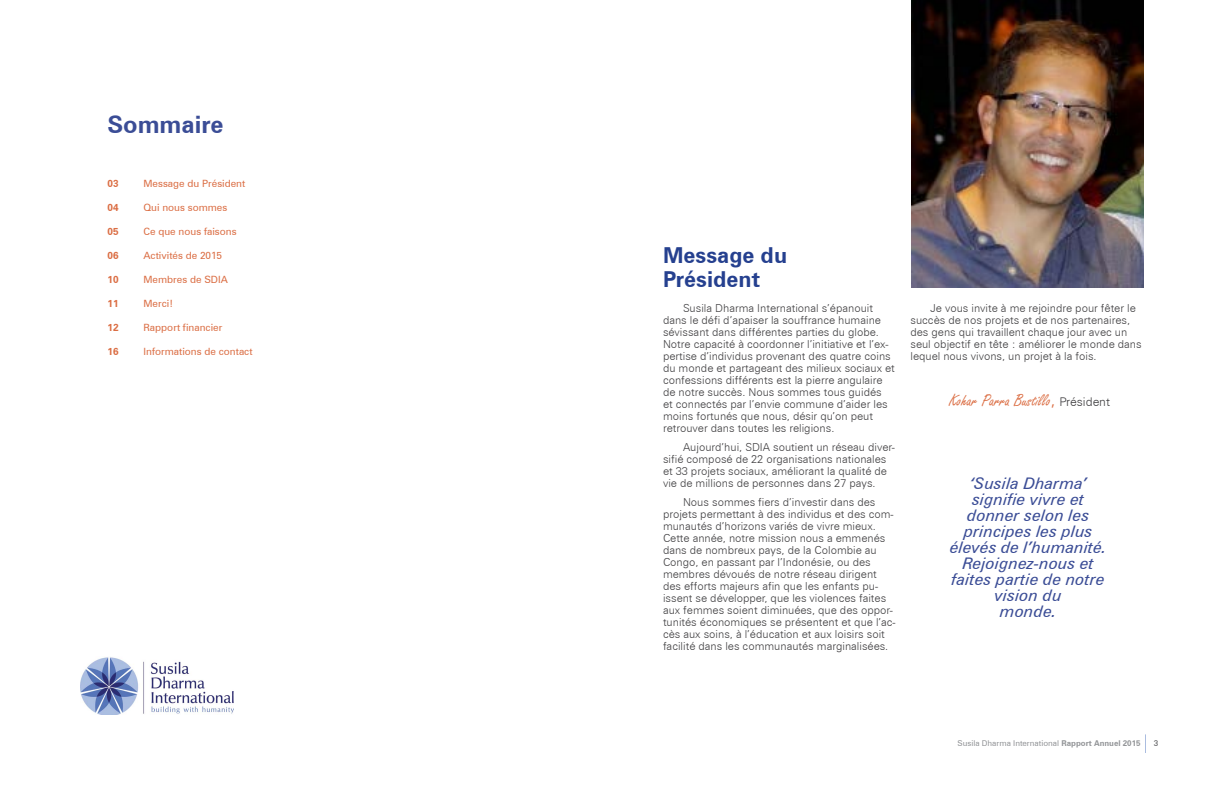
<style>
.page{position:relative;width:1224px;height:792px;background:#fff}
.page>*{position:absolute;margin:0;border:0;box-sizing:border-box;transform-origin:0 0}
.t1{font:700 24px "Zurich BT";color:#3b4d96}
.t2{font:700 22px/24px "Zurich BT";color:#25408f}
.t3{font:18px "Freestyle Script";color:#db6e44}
.t4{font:italic 16px/16px "Zurich BT";color:#3b4d96;text-align:center}
.t5{font:300 11px/12px "Zurich BT";color:#414042}
.t6{font:10px "Zurich BT";color:#db6e44}
.t7{font:700 10px "Zurich BT";color:#db6e44}
.t8{font:8px "Zurich BT";color:#939598}
.t9{font:8px "Zurich BT";color:#58595b}
.s1{font-family:"Zurich BT";font-weight:300}
.s2{font-family:"Zurich BT";font-weight:300;font-size:12px;color:#414042}
.s3{font-weight:700}
</style>
<div class="page">
<svg style="left:1145px;top:734px;width:1px;height:19px"></svg>
<img style="left:80px;top:657px;width:153px;height:58px">
<img style="left:912px;top:0;width:231px;height:288px">
<h1 class="t1" style="left:108px;top:110px;width:118px">Sommaire</h1>
<p class="t7" style="left:108px;top:178px;width:13px">03</p>
<p class="t6" style="left:144px;top:178px;width:103px">Message du Président</p>
<p class="t7" style="left:108px;top:202px;width:13px">04</p>
<p class="t6" style="left:144px;top:202px;width:85px">Qui nous sommes</p>
<p class="t7" style="left:108px;top:226px;width:13px">05</p>
<p class="t6" style="left:144px;top:226px;width:95px">Ce que nous faisons</p>
<p class="t7" style="left:108px;top:250px;width:13px">06</p>
<p class="t6" style="left:144px;top:250px;width:80px">Activités de 2015</p>
<p class="t7" style="left:108px;top:274px;width:13px">10</p>
<p class="t6" style="left:144px;top:274px;width:86px">Membres de SDIA</p>
<p class="t7" style="left:108px;top:298px;width:13px">11</p>
<p class="t6" style="left:144px;top:298px;width:31px">Merci!</p>
<p class="t7" style="left:108px;top:322px;width:13px">12</p>
<p class="t6" style="left:144px;top:322px;width:81px">Rapport financier</p>
<p class="t7" style="left:108px;top:346px;width:13px">16</p>
<p class="t6" style="left:144px;top:346px;width:111px">Informations de contact</p>
<h2 class="t2" style="left:663px;top:243px;width:126px">Message du<br>Président</h2>
<p class="t5" style="left:663px;top:302px;width:233px;text-indent:20px">Susila Dharma International s’épanouit dans le défi d’apaiser la souffrance humaine sévissant dans différentes parties du globe.<br>Notre capacité à coordonner l’initiative et l’ex&shy;pertise d’individus provenant des quatre coins du monde et partageant des milieux sociaux et confessions différents est la pierre angulaire de notre succès. Nous sommes tous guidés<br>et connectés par l’envie commune d’aider les moins fortunés que nous, désir qu’on peut retrouver dans toutes les religions.</p>
<p class="t5" style="left:663px;top:441px;width:233px;text-indent:20px">Aujourd’hui, SDIA soutient un réseau diver&shy;sifié composé de 22 organisations nationales et 33 projets sociaux, améliorant la qualité de vie de millions de personnes dans 27 pays.</p>
<p class="t5" style="left:663px;top:496px;width:234px;text-indent:20px">Nous sommes fiers d’investir dans des projets permettant à des individus et des com&shy;munautés d’horizons variés de vivre mieux.<br>Cette année, notre mission nous a emmenés dans de nombreux pays, de la Colombie au Congo, en passant par l’Indonésie, ou des membres dévoués de notre réseau dirigent des efforts majeurs afin que les enfants pu&shy;issent se développer, que les violences faites aux femmes soient diminuées, que des oppor&shy;tunités économiques se présentent et que l’ac&shy;cès aux soins, à l’éducation et aux loisirs soit facilité dans les communautés marginalisées.</p>
<p class="t5" style="left:911px;top:302px;width:233px;text-indent:20px">Je vous invite à me rejoindre pour fêter le succès de nos projets et de nos partenaires, des gens qui travaillent chaque jour avec un seul objectif en tête : améliorer le monde dans lequel nous vivons, un projet à la fois.</p>
<h3 class="t3" style="left:949px;top:391px;width:163px">Kohar Parra Bustillo<span class="s1">,</span> <span class="s2">Président</span></h3>
<h3 class="t4" style="left:950px;top:475px;width:158px">‘Susila Dharma’ signifie vivre et donner selon les principes les plus élevés de l’humanité.<br>Rejoignez-nous et faites partie de notre vision du<br>monde.</h3>
<p class="t8" style="left:957px;top:739px;width:185px">Susila Dharma International <span class="s3">Rapport Annuel 2015</span></p>
<p class="t9" style="left:1154px;top:739px;width:6px">3</p>
</div>
